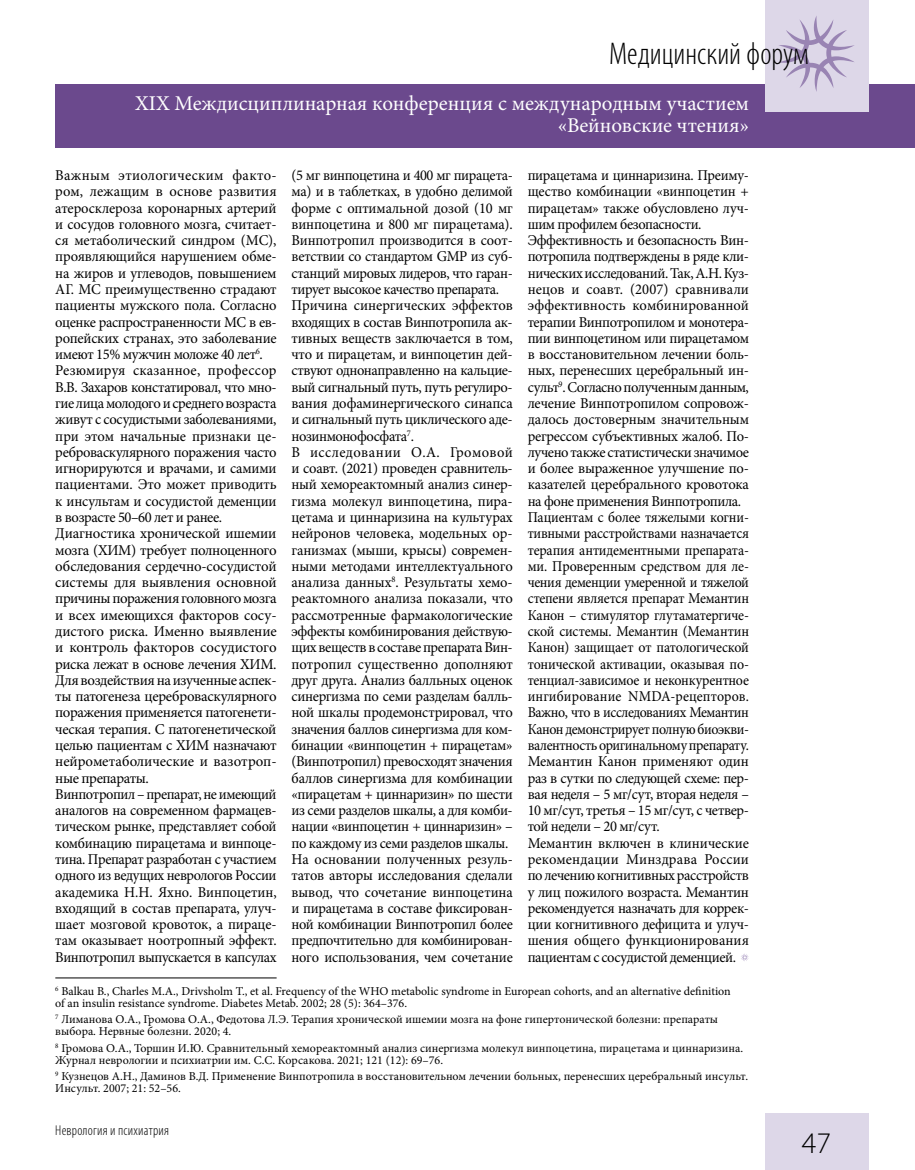
<style>
.page{position:relative;width:915px;height:1170px;background:#fff}
.page>*{position:absolute;margin:0;border:0;box-sizing:border-box;transform-origin:0 0}
.t1{font:300 condensed 31.5px "Myriad Pro";color:#000}
.t2{font:300 30px "Myriad Pro";color:#000}
.t3{font:21px/22.5px "Minion Pro";color:#fff;text-align:right}
.t4{font:15px/16.4px "Minion Pro";letter-spacing:-.02em;color:#000;scale:.96 1}
.t5{font:15px/16.4px "Minion Pro";letter-spacing:-.02em;color:#000}
.t6{font:300 condensed 14.25px "Myriad Pro";letter-spacing:.015em;color:#000}
.t7{font:12px/12px "Minion Pro";color:#000}
</style>
<div class="page">
<div style="left:55px;top:84px;width:859px;height:63px;background:#6b498d"></div>
<div style="left:764px;top:1113px;width:103px;height:56px;background:#ddd7e8"></div>
<div style="left:764px;top:0;width:103px;height:111px;background:#ddd7e8"></div>
<svg style="left:779px;top:16px;width:75px;height:76px"></svg>
<svg style="left:741px;top:953px;width:7px;height:8px"></svg>
<hr style="left:55px;top:977px;width:221px;height:1px;background:#000">
<h1 class="t1" style="left:608px;top:35px;width:201px">Медицинский форум</h1>
<h3 class="t3" style="left:135px;top:92px;width:615px">XIX Междисциплинарная конференция с международным участием «Вейновские чтения»</h3>
<p class="t5" style="left:55px;top:167px;width:223px">Важным этиологическим факто&shy;ром, лежащим в основе развития атеросклероза коронарных артерий и сосудов головного мозга, считает&shy;ся метаболический синдром (МС), проявляющийся нарушением обме&shy;на жиров и углеводов, повышением АГ. МС преимущественно страдают пациенты мужского пола. Согласно оценке распространенности МС в ев&shy;ропейских странах, это заболевание имеют 15% мужчин моложе 40 лет<sup>6</sup>.<br>Резюмируя сказанное, профессор В.В. Захаров констатировал, что мно&shy;гие лица молодого и среднего возраста живут с сосудистыми заболеваниями, при этом начальные признаки це&shy;реброваскулярного поражения часто игнорируются и врачами, и самими пациентами. Это может приводить к инсультам и сосудистой деменции в возрасте 50–60 лет и ранее.<br>Диагностика хронической ишемии мозга (ХИМ) требует полноценного обследования сердечно-сосудистой системы для выявления основной причины поражения головного мозга и всех имеющихся факторов сосу&shy;дистого риска. Именно выявление и контроль факторов сосудистого риска лежат в основе лечения ХИМ.<br>Для воздействия на изученные аспек&shy;ты патогенеза цереброваскулярного поражения применяется патогенети&shy;ческая терапия. С патогенетической целью пациентам с ХИМ назначают нейрометаболические и вазотроп&shy;ные препараты.<br>Винпотропил – препарат, не имеющий аналогов на современном фармацев&shy;тическом рынке, представляет собой комбинацию пирацетама и винпоце&shy;тина. Препарат разработан с участием одного из ведущих неврологов России академика Н.Н. Яхно. Винпоцетин, входящий в состав препарата, улуч&shy;шает мозговой кровоток, а пираце&shy;там оказывает ноотропный эффект.<br>Винпотропил выпускается в капсулах</p>
<p class="t4" style="left:291px;top:167px;width:232px">(5 мг винпоцетина и 400 мг пирацета&shy;ма) и в таблетках, в удобно делимой форме с оптимальной дозой (10 мг винпоцетина и 800 мг пирацетама).<br>Винпотропил производится в соот&shy;ветствии со стандартом GMP из суб&shy;станций мировых лидеров, что гаран&shy;тирует высокое качество препарата.<br>Причина синергических эффектов входящих в состав Винпотропила ак&shy;тивных веществ заключается в том, что и пирацетам, и винпоцетин дей&shy;ствуют однонаправленно на кальцие&shy;вый сигнальный путь, путь регулиро&shy;вания дофаминергического синапса и сигнальный путь циклического аде&shy;нозинмонофосфата<sup>7</sup>.<br>В исследовании О.А. Громовой и соавт. (2021) проведен сравнитель&shy;ный хемореактомный анализ синер&shy;гизма молекул винпоцетина, пира&shy;цетама и циннаризина на культурах нейронов человека, модельных ор&shy;ганизмах (мыши, крысы) современ&shy;ными методами интеллектуального анализа данных<sup>8</sup>. Результаты хемо&shy;реактомного анализа показали, что рассмотренные фармакологические эффекты комбинирования действую&shy;щих веществ в составе препарата Вин&shy;потропил существенно дополняют друг друга. Анализ балльных оценок синергизма по семи разделам балль&shy;ной шкалы продемонстрировал, что значения баллов синергизма для ком&shy;бинации «винпоцетин + пирацетам» (Винпотропил) превосходят значения баллов синергизма для комбинации «пирацетам + циннаризин» по шести из семи разделов шкалы, а для комби&shy;нации «винпоцетин + циннаризин» – по каждому из семи разделов шкалы.<br>На основании полученных резуль&shy;татов авторы исследования сделали вывод, что сочетание винпоцетина и пирацетама в составе фиксирован&shy;ной комбинации Винпотропил более предпочтительно для комбинирован&shy;ного использования, чем сочетание</p>
<p class="t4" style="left:527px;top:167px;width:232px">пирацетама и циннаризина. Преиму&shy;щество комбинации «винпоцетин + пирацетам» также обусловлено луч&shy;шим профилем безопасности.<br>Эффективность и безопасность Вин&shy;потропила подтверждены в ряде кли&shy;нических исследований. Так, А.Н. Куз&shy;нецов и соавт. (2007) сравнивали эффективность комбинированной терапии Винпотропилом и монотера&shy;пии винпоцетином или пирацетамом в восстановительном лечении боль&shy;ных, перенесших церебральный ин&shy;сульт<sup>9</sup>. Согласно полученным данным, лечение Винпотропилом сопровож&shy;далось достоверным значительным регрессом субъективных жалоб. По&shy;лучено также статистически значимое и более выраженное улучшение по&shy;казателей церебрального кровотока на фоне применения Винпотропила.<br>Пациентам с более тяжелыми когни&shy;тивными расстройствами назначается терапия антидементными препарата&shy;ми. Проверенным средством для ле&shy;чения деменции умеренной и тяжелой степени является препарат Мемантин Канон – стимулятор глутаматергиче&shy;ской системы. Мемантин (Мемантин Канон) защищает от патологической тонической активации, оказывая по&shy;тенциал-зависимое и неконкурентное ингибирование NMDA-рецепторов.<br>Важно, что в исследованиях Мемантин Канон демонстрирует полную биоэкви&shy;валентность оригинальному препарату.<br>Мемантин Канон применяют один раз в сутки по следующей схеме: пер&shy;вая неделя – 5 мг/сут, вторая неделя – 10 мг/сут, третья – 15 мг/сут, с четвер&shy;той недели – 20 мг/сут.<br>Мемантин включен в клинические рекомендации Минздрава России по лечению когнитивных расстройств у лиц пожилого возраста. Мемантин рекомендуется назначать для коррек&shy;ции когнитивного дефицита и улуч&shy;шения общего функционирования пациентам с сосудистой деменцией.</p>
<p class="t7" style="left:55px;top:985px;width:676px"><sup>6</sup> Balkau B., Charles M.A., Drivsholm T., et al. Frequency of the WHO metabolic syndrome in European cohorts, and an alternative definition of an insulin resistance syndrome. Diabetes Metab. 2002; 28 (5): 364–376.</p>
<p class="t7" style="left:55px;top:1013px;width:664px"><sup>7</sup> Лиманова О.А., Громова О.А., Федотова Л.Э. Терапия хронической ишемии мозга на фоне гипертонической болезни: препараты выбора. Нервные болезни. 2020; 4.</p>
<p class="t7" style="left:55px;top:1041px;width:689px"><sup>8</sup> Громова О.А., Торшин И.Ю. Сравнительный хемореактомный анализ синергизма молекул винпоцетина, пирацетама и циннаризина.<br>Журнал неврологии и психиатрии им. С.С. Корсакова. 2021; 121 (12): 69–76.</p>
<p class="t7" style="left:55px;top:1070px;width:694px"><sup>9</sup> Кузнецов А.Н., Даминов В.Д. Применение Винпотропила в восстановительном лечении больных, перенесших церебральный инсульт.<br>Инсульт. 2007; 21: 52–56.</p>
<p class="t6" style="left:55px;top:1121px;width:115px">Неврология и психиатрия</p>
<h2 class="t2" style="left:801px;top:1126px;width:31px">47</h2>
</div>
